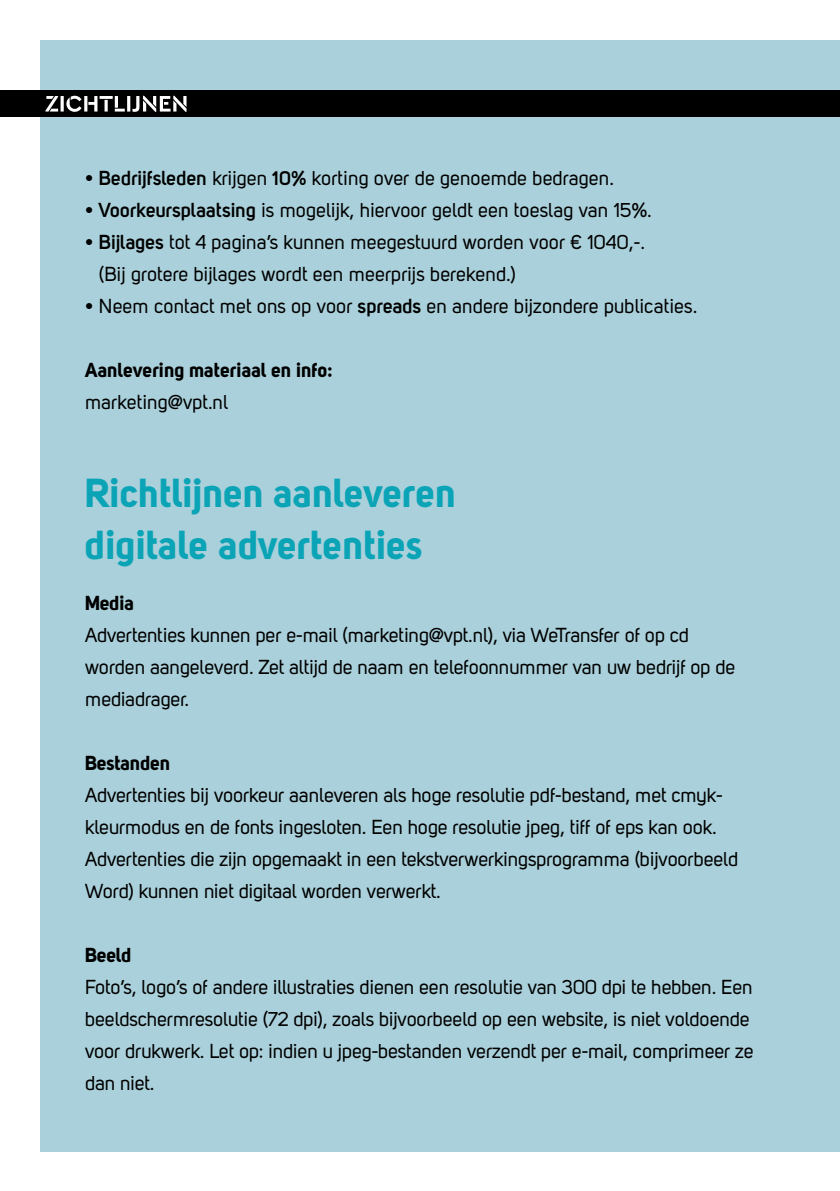
<style>
.page{position:relative;width:840px;height:1191px;background:#fff}
.page>*{position:absolute;margin:0;border:0;box-sizing:border-box;transform-origin:0 0}
.t1{font:40px/52px "Uni Sans Bold";color:#0ba4b6}
.t2{font:20px/32px "Uni Sans Regular";letter-spacing:-.01em;color:#000}
.t3{font:20px "Uni Sans Bold";letter-spacing:-.01em;color:#000}
.s1{font-family:"Uni Sans Semi";font-weight:700}
</style>
<div class="page">
<div style="left:40px;top:40px;width:799px;height:1111px;background:#aad1db"></div>
<div style="left:0;top:91px;width:839px;height:26px;background:#000"></div>
<svg style="left:45px;top:96px;width:141px;height:16px"></svg>
<p class="t2" style="left:85px;top:162px;width:530px">• <span class="s1">Bedrijfsleden</span> krijgen <span class="s1">10%</span> korting over de genoemde bedragen.</p>
<p class="t2" style="left:85px;top:194px;width:568px">• <span class="s1">Voorkeursplaatsing</span> is mogelijk, hiervoor geldt een toeslag van 15%.</p>
<p class="t2" style="left:99px;top:226px;width:547px;text-indent:-14px">• <span class="s1">Bijlages</span> tot 4 pagina’s kunnen meegestuurd worden voor € 1040,-. (Bij grotere bijlages wordt een meerprijs berekend.)</p>
<p class="t2" style="left:85px;top:290px;width:613px">• Neem contact met ons op voor <span class="s1">spreads</span> en andere bijzondere publicaties.</p>
<p class="t3" style="left:85px;top:358px;width:249px">Aanlevering materiaal en info:</p>
<p class="t2" style="left:85px;top:386px;width:145px">marketing@vpt.nl</p>
<h1 class="t1" style="left:85px;top:466px;width:372px">Richtlijnen aanleveren digitale advertenties</h1>
<p class="t3" style="left:85px;top:590px;width:51px">Media</p>
<p class="t2" style="left:85px;top:618px;width:651px">Advertenties kunnen per e-mail (marketing@vpt.nl), via WeTransfer of op cd worden aangeleverd. Zet altijd de naam en telefoonnummer van uw bedrijf op de mediadrager.</p>
<p class="t3" style="left:85px;top:750px;width:87px">Bestanden</p>
<p class="t2" style="left:85px;top:778px;width:654px">Advertenties bij voorkeur aanleveren als hoge resolutie pdf-bestand, met cmyk&shy;kleurmodus en de fonts ingesloten. Een hoge resolutie jpeg, tiff of eps kan ook.<br>Advertenties die zijn opgemaakt in een tekstverwerkingsprogramma (bijvoorbeeld Word) kunnen niet digitaal worden verwerkt.</p>
<p class="t3" style="left:85px;top:942px;width:48px">Beeld</p>
<p class="t2" style="left:85px;top:970px;width:669px">Foto’s, logo’s of andere illustraties dienen een resolutie van 300 dpi te hebben. Een beeldschermresolutie (72 dpi), zoals bijvoorbeeld op een website, is niet voldoende voor drukwerk. Let op: indien u jpeg-bestanden verzendt per e-mail, comprimeer ze dan niet.</p>
</div>
